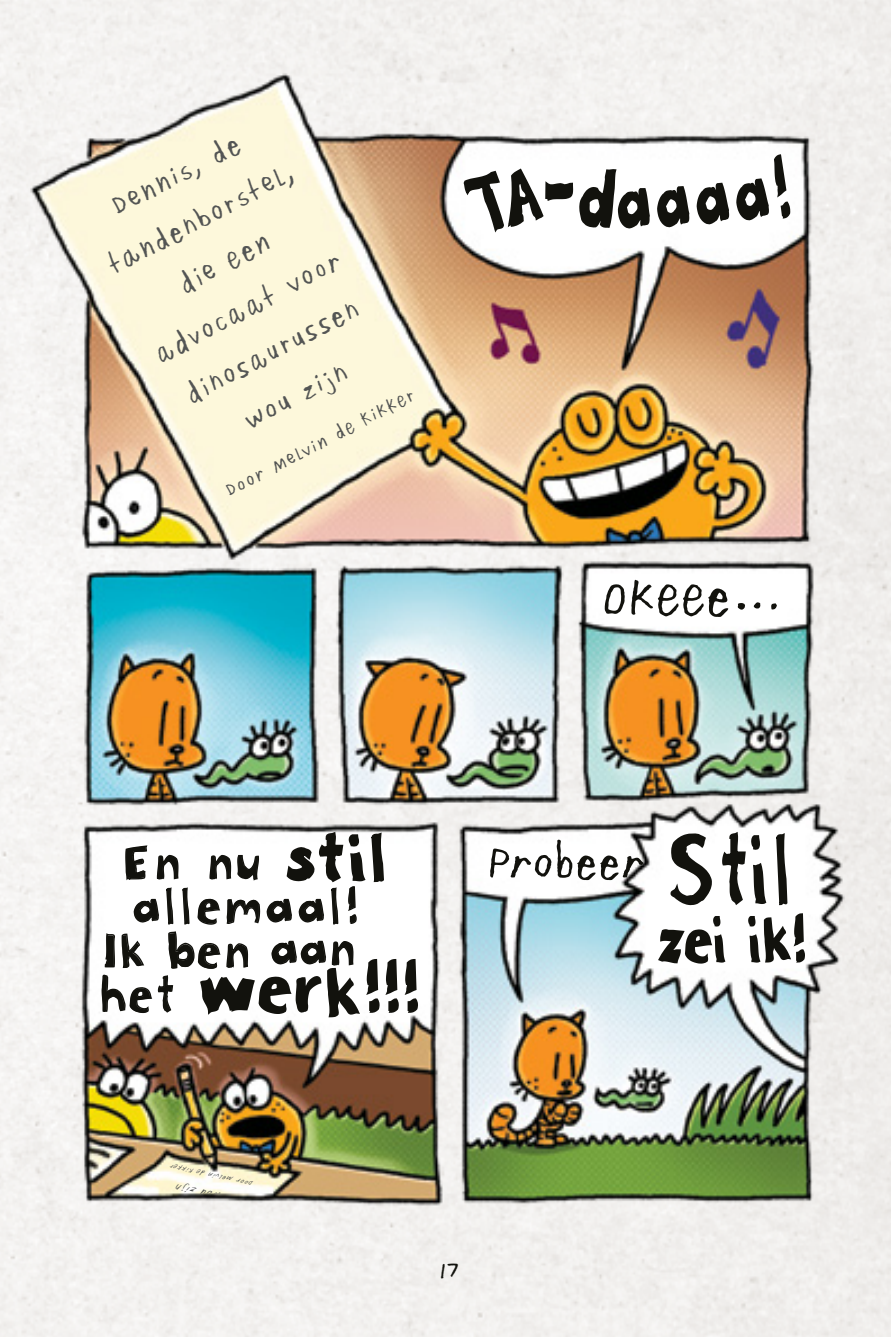
<style>
.page{position:relative;width:891px;height:1337px;background:#fff}
.page>*{position:absolute;margin:0;border:0;box-sizing:border-box;transform-origin:0 0}
.t1{font:92.7px "Pilky TITLE";color:#12120d;scale:.78 1}
.t2{font:81.45px "Pilky TITLE";color:#12120d;scale:.72 1}
.t3{font:67.5px "Pilky TITLE";color:#12120d}
.t4{font:61.65px "Pilky TITLE";color:#12120d;scale:.89 1}
.t5{font:58.73px "Pilky 2018";color:#12120d}
.PLAT_19{font:50.62px "Pilky 2018";letter-spacing:-.025em;color:#12120d;scale:1.06 1}
.t6{font:47.7px "Pilky TITLE";letter-spacing:.04em;color:#12120d}
.PLAT_19-2{font:32.85px/50.2px "Pilky 2018";color:#535554;text-align:center}
.t7{font:27px "Pilky 2018";color:#12120d}
.PLAT_19-3{font:22.28px "Pilky 2018";color:#535554}
.PLAT_19-4{font:italic 11.92px "Pilky 2018";color:#535554;scale:1.05 1}
.PLAT_19-5{font:italic 7.88px "Pilky 2018";color:#535554;scale:1.05 1}
.s1{font-size:59.4px}
.s2{font-size:47.7px}
</style>
<div class="page">
<img style="left:1px;top:0;width:890px;height:1336px">
<img style="left:0;top:0;width:1px;height:1336px">
<svg style="left:101px;top:699px;width:318px;height:319px"></svg>
<svg style="left:656px;top:723px;width:150px;height:242px"></svg>
<svg style="left:462px;top:151px;width:329px;height:84px"></svg>
<p class="PLAT_19-2" style="left:103px;top:185px;width:142px;rotate:-28deg">Dennis, de</p>
<p class="PLAT_19-2" style="left:97px;top:245px;width:209px;rotate:-28deg">tandenborstel, die een advocaat voor dinosaurussen wou zijn</p>
<p class="PLAT_19-3" style="left:221px;top:478px;width:214px;rotate:-28deg">Door Melvin de Kikker</p>
<p class="t2" style="left:613px;top:136px;width:54px">a</p>
<p class="t5" style="left:602px;top:558px;width:180px">Okeee…</p>
<p class="t6" style="left:121px;top:824px;width:267px">En nu <span class="s1">stil</span></p>
<p class="t6" style="left:130px;top:868px;width:229px">allemaal!</p>
<p class="t6" style="left:98px;top:912px;width:258px">Ik ben aan</p>
<p class="t3" style="left:98px;top:933px;width:322px"><span class="s2">het</span> werk!!!</p>
<p class="PLAT_19" style="left:488px;top:829px;width:150px">Probeer</p>
<p class="t1" style="left:666px;top:796px;width:162px">Stil</p>
<p class="t4" style="left:652px;top:890px;width:174px">zei ik!</p>
<p class="PLAT_19-5" style="left:252px;top:1188px;width:82px;rotate:-168deg">Door Melvin de Kikker</p>
<p class="PLAT_19-4" style="left:220px;top:1204px;width:45px;rotate:-168deg">wou zijn</p>
<p class="t7" style="left:440px;top:1252px;width:22px">17</p>
</div>
